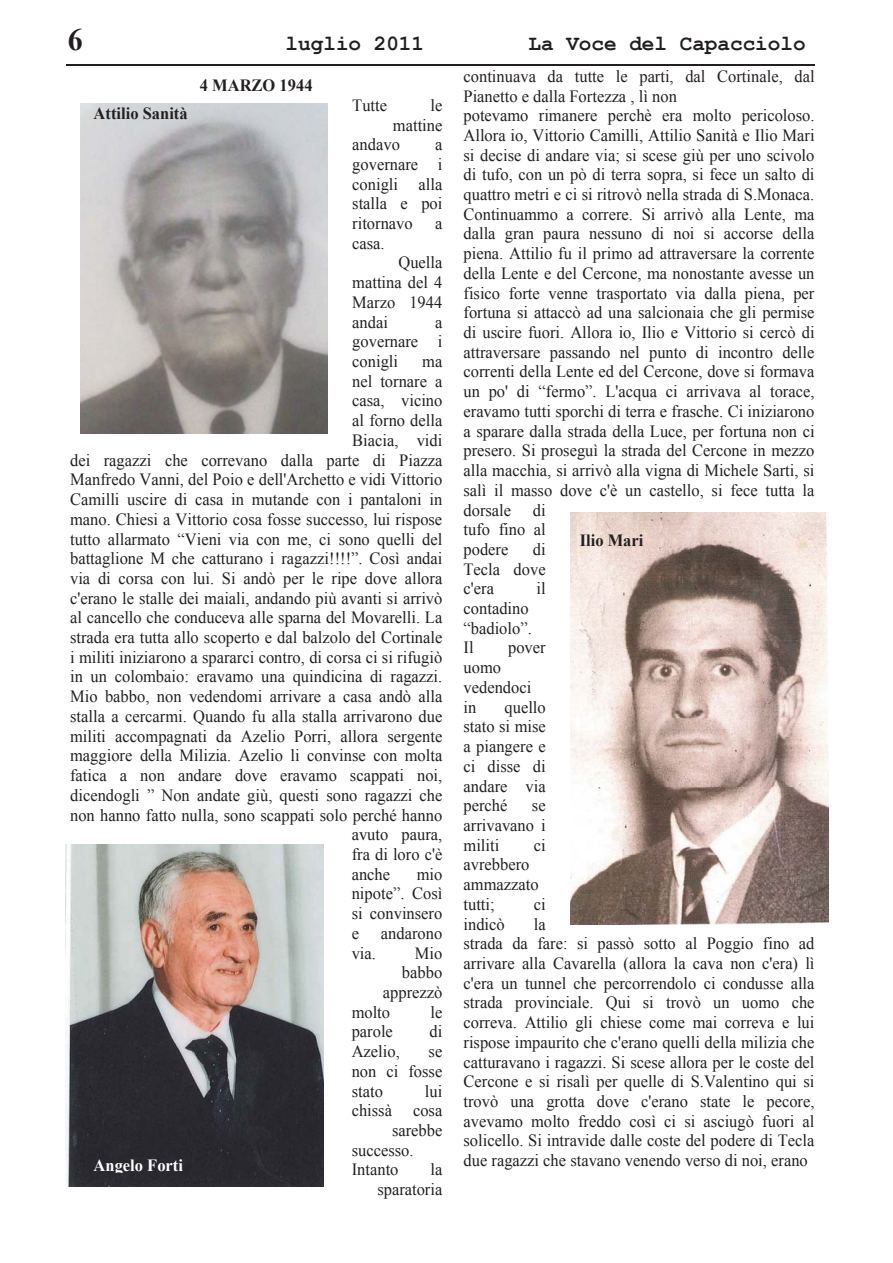
<style>
.page{position:relative;width:893px;height:1263px;background:#fff}
.page>*{position:absolute;margin:0;border:0;box-sizing:border-box;transform-origin:0 0}
.t1{font:700 31.2px "Times New Roman";color:#231f20;scale:.96 1}
.t2{font:700 21.75px "Courier New";color:#231f20;scale:.96 1}
.t3{font:17.1px/19.6px "Times New Roman";color:#231f20;text-align:justify;scale:.96 1}
.t4{font:700 17.1px "Times New Roman";color:#231f20;scale:.96 1}
.t5{font:700 17.1px "Times New Roman";color:#fff;scale:.96 1}
</style>
<div class="page">
<hr style="left:66px;top:65px;width:748px;height:1px;background:#231f20">
<img style="left:570px;top:512px;width:258px;height:412px">
<img style="left:65px;top:844px;width:258px;height:342px">
<img style="left:80px;top:103px;width:248px;height:330px">
<h1 class="t1" style="left:68px;top:23px;width:17px">6</h1>
<p class="t2" style="left:286px;top:32px;width:146px">luglio 2011</p>
<p class="t2" style="left:529px;top:32px;width:290px">La Voce del Capacciolo</p>
<p class="t4" style="left:200px;top:76px;width:119px">4 MARZO 1944</p>
<p class="t3" style="left:352px;top:95px;width:38px">Tutte</p>
<p class="t3" style="left:430px;top:95px;width:14px">le</p>
<p class="t3" style="left:393px;top:115px;width:53px">mattine</p>
<p class="t3" style="left:352px;top:135px;width:51px">andavo</p>
<p class="t3" style="left:463px;top:66px;width:367px;text-align:left">continuava da tutte le parti, dal Cortinale, dal Pianetto e dalla Fortezza , lì non<br>potevamo rimanere perchè era molto pericoloso.<br>Allora io, Vittorio Camilli, Attilio Sanità e Ilio Mari si decise di andare via; si scese giù per uno scivolo di tufo, con un pò di terra sopra, si fece un salto di quattro metri e ci si ritrovò nella strada di S.Monaca.<br>Continuammo a correre. Si arrivò alla Lente, ma dalla gran paura nessuno di noi si accorse della piena. Attilio fu il primo ad attraversare la corrente della Lente e del Cercone, ma nonostante avesse un fisico forte venne trasportato via dalla piena, per fortuna si attaccò ad una salcionaia che gli permise di uscire fuori. Allora io, Ilio e Vittorio si cercò di attraversare passando nel punto di incontro delle correnti della Lente ed del Cercone, dove si formava un po' di “fermo”. L'acqua ci arrivava al torace, eravamo tutti sporchi di terra e frasche. Ci iniziarono a sparare dalla strada della Luce, per fortuna non ci presero. Si proseguì la strada del Cercone in mezzo alla macchia, si arrivò alla vigna di Michele Sarti, si salì il masso dove c'è un castello, si fece tutta la dorsale</p>
<p class="t4" style="left:94px;top:104px;width:99px">Attilio Sanità</p>
<p class="t3" style="left:352px;top:134px;width:95px;text-indent:83px">a governare i conigli alla stalla e poi ritornavo</p>
<p class="t3" style="left:435px;top:213px;width:9px">a</p>
<p class="t3" style="left:352px;top:233px;width:35px">casa.</p>
<p class="t3" style="left:352px;top:253px;width:95px;text-indent:46px">Quella mattina del 4<br>Marzo 1944 andai</p>
<p class="t3" style="left:352px;top:312px;width:95px;text-indent:83px">a governare i conigli</p>
<p class="t3" style="left:422px;top:351px;width:22px">ma</p>
<p class="t3" style="left:352px;top:371px;width:95px">nel tornare a</p>
<p class="t3" style="left:352px;top:391px;width:95px">casa, vicino</p>
<p class="t3" style="left:352px;top:411px;width:95px">al forno della</p>
<p class="t3" style="left:352px;top:430px;width:95px">Biacia, vidi</p>
<p class="t3" style="left:70px;top:450px;width:389px">dei ragazzi che correvano dalla parte di Piazza</p>
<p class="t3" style="left:70px;top:470px;width:389px">Manfredo Vanni, del Poio e dell'Archetto e vidi Vittorio</p>
<p class="t3" style="left:70px;top:489px;width:389px">Camilli uscire di casa in mutande con i pantaloni in</p>
<p class="t3" style="left:70px;top:509px;width:389px">mano. Chiesi a Vittorio cosa fosse successo, lui rispose</p>
<p class="t3" style="left:70px;top:529px;width:389px">tutto allarmato “Vieni via con me, ci sono quelli del</p>
<p class="t3" style="left:70px;top:549px;width:389px">battaglione M che catturano i ragazzi!!!!”. Così andai</p>
<p class="t3" style="left:70px;top:568px;width:389px">via di corsa con lui. Si andò per le ripe dove allora</p>
<p class="t3" style="left:70px;top:588px;width:389px">c'erano le stalle dei maiali, andando più avanti si arrivò</p>
<p class="t3" style="left:70px;top:608px;width:389px">al cancello che conduceva alle sparna del Movarelli. La</p>
<p class="t3" style="left:70px;top:628px;width:389px">strada era tutta allo scoperto e dal balzolo del Cortinale</p>
<p class="t3" style="left:70px;top:647px;width:389px">i militi iniziarono a spararci contro, di corsa ci si rifugiò</p>
<p class="t3" style="left:70px;top:667px;width:389px">in un colombaio: eravamo una quindicina di ragazzi.</p>
<p class="t3" style="left:70px;top:687px;width:389px">Mio babbo, non vedendomi arrivare a casa andò alla</p>
<p class="t3" style="left:70px;top:706px;width:389px">stalla a cercarmi. Quando fu alla stalla arrivarono due</p>
<p class="t3" style="left:70px;top:726px;width:389px">militi accompagnati da Azelio Porri, allora sergente</p>
<p class="t3" style="left:70px;top:746px;width:389px">maggiore della Milizia. Azelio li convinse con molta</p>
<p class="t3" style="left:70px;top:766px;width:389px">fatica a non andare dove eravamo scappati noi,</p>
<p class="t3" style="left:70px;top:785px;width:389px">dicendogli ” Non andate giù, questi sono ragazzi che</p>
<p class="t3" style="left:70px;top:805px;width:389px">non hanno fatto nulla, sono scappati solo perché hanno</p>
<p class="t3" style="left:352px;top:825px;width:96px">avuto paura,</p>
<p class="t3" style="left:352px;top:844px;width:96px">fra di loro c'è</p>
<p class="t3" style="left:352px;top:864px;width:42px">anche</p>
<p class="t3" style="left:463px;top:500px;width:87px;text-indent:69px">di tufo fino al podere</p>
<p class="t4" style="left:580px;top:531px;width:68px">Ilio Mari</p>
<p class="t3" style="left:463px;top:539px;width:87px;text-indent:69px">di Tecla dove c'era</p>
<p class="t3" style="left:536px;top:579px;width:11px">il</p>
<p class="t3" style="left:463px;top:598px;width:73px;text-align:left">contadino “badiolo”.<br>Il</p>
<p class="t3" style="left:508px;top:638px;width:41px">pover</p>
<p class="t3" style="left:463px;top:658px;width:72px;text-align:left">uomo vedendoci in</p>
<p class="t3" style="left:463px;top:697px;width:87px;text-indent:41px">quello stato si mise a piangere e ci disse di andare via perché</p>
<p class="t3" style="left:463px;top:796px;width:87px;text-indent:68px">se arrivavano i militi</p>
<p class="t3" style="left:534px;top:835px;width:14px">ci</p>
<p class="t3" style="left:463px;top:855px;width:80px;text-align:left">avrebbero ammazzato tutti;</p>
<p class="t3" style="left:352px;top:864px;width:96px;text-indent:65px">mio nipote”. Così si convinsero e</p>
<p class="t3" style="left:534px;top:894px;width:14px">ci</p>
<p class="t3" style="left:463px;top:914px;width:367px;text-align:left;text-indent:70px">la<br>strada da fare: si passò sotto al Poggio fino ad arrivare alla Cavarella (allora la cava non c'era) lì c'era un tunnel che percorrendolo ci condusse alla strada provinciale. Qui si trovò un uomo che correva. Attilio gli chiese come mai correva e lui rispose impaurito che c'erano quelli della milizia che catturavano i ragazzi. Si scese allora per le coste del Cercone e si risalì per quelle di S.Valentino qui si trovò una grotta dove c'erano state le pecore, avevamo molto freddo così ci si asciugò fuori al solicello. Si intravide dalle coste del podere di Tecla due ragazzi che stavano venendo verso di noi, erano</p>
<p class="t3" style="left:463px;top:914px;width:44px">indicò</p>
<p class="t3" style="left:381px;top:923px;width:65px">andarono</p>
<p class="t3" style="left:352px;top:943px;width:27px">via.</p>
<p class="t3" style="left:415px;top:943px;width:30px">Mio</p>
<p class="t3" style="left:402px;top:963px;width:44px">babbo</p>
<p class="t3" style="left:383px;top:982px;width:63px">apprezzò</p>
<p class="t3" style="left:352px;top:1002px;width:42px">molto</p>
<p class="t3" style="left:430px;top:1002px;width:14px">le</p>
<p class="t3" style="left:352px;top:1022px;width:44px">parole</p>
<p class="t3" style="left:429px;top:1022px;width:15px">di</p>
<p class="t3" style="left:352px;top:1042px;width:52px">Azelio,</p>
<p class="t3" style="left:352px;top:1041px;width:96px;text-indent:77px">se non ci fosse stato</p>
<p class="t3" style="left:425px;top:1081px;width:20px">lui</p>
<p class="t3" style="left:352px;top:1101px;width:96px">chissà cosa</p>
<p class="t3" style="left:392px;top:1120px;width:54px">sarebbe</p>
<p class="t3" style="left:352px;top:1140px;width:66px">successo.</p>
<p class="t3" style="left:352px;top:1160px;width:50px">Intanto</p>
<p class="t5" style="left:94px;top:1156px;width:95px">Angelo Forti</p>
<p class="t3" style="left:377px;top:1160px;width:69px;text-align:right">la sparatoria</p>
</div>
